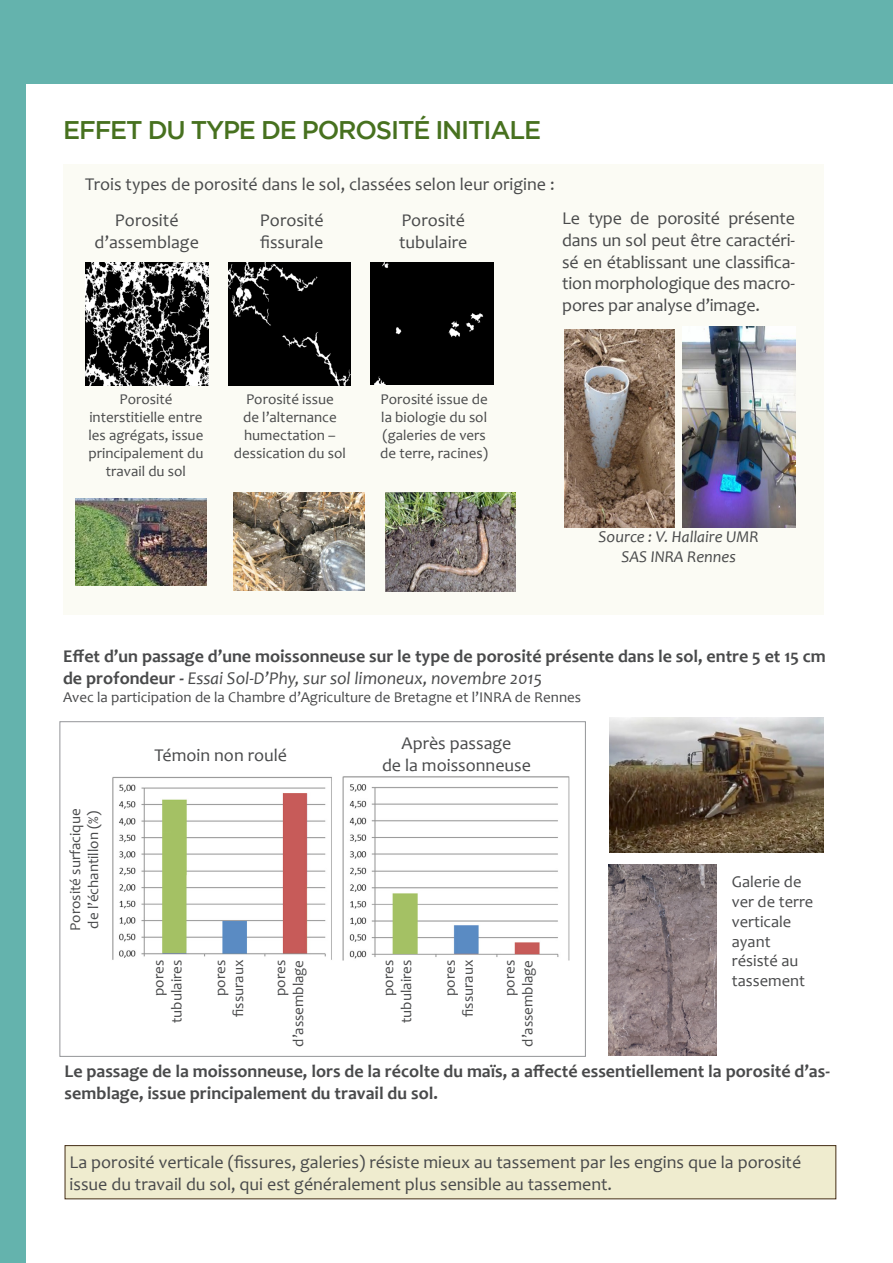
<style>
.page{position:relative;width:893px;height:1263px;background:#fff}
.page>*{position:absolute;margin:0;border:0;box-sizing:border-box;transform-origin:0 0}
.Grand_titre_Maj{font:500 25.5px "Gotham";letter-spacing:-.045em;color:#47711f}
.texte_courant{font:18px/21.6px "Candara";color:#494a4b}
.texte_courant-2{font:700 18px/21.6px "Candara";color:#494a4b}
.texte_courant-3{font:16.5px/19.8px "Candara";color:#494a4b}
.texte_courant-4{font:italic 16.5px/19.8px "Candara";color:#494a4b;text-align:center}
.texte_courant-5{font:15px/18px "Candara";color:#494a4b;text-align:right}
.s1{font-weight:400;font-style:italic}
</style>
<div class="page">
<div style="left:0;top:0;width:893px;height:84px;background:#64b3ad"></div>
<div style="left:0;top:0;width:26px;height:1263px;background:#64b3ad"></div>
<img style="left:609px;top:718px;width:215px;height:134px">
<img style="left:608px;top:864px;width:108px;height:191px">
<div style="left:63px;top:165px;width:761px;height:450px;background:#fbfbf4"></div>
<img style="left:85px;top:262px;width:123px;height:123px">
<img style="left:228px;top:262px;width:123px;height:123px">
<div style="left:371px;top:262px;width:123px;height:123px;background:#000"></div>
<img style="left:565px;top:329px;width:110px;height:198px">
<img style="left:683px;top:327px;width:112px;height:201px">
<img style="left:76px;top:498px;width:130px;height:87px">
<img style="left:234px;top:493px;width:130px;height:98px">
<img style="left:386px;top:492px;width:130px;height:99px">
<div style="left:65px;top:1145px;width:771px;height:54px;background:#efeccf"></div>
<div style="left:65px;top:1145px;width:771px;height:54px;border:1px solid #442e17"></div>
<img style="left:112px;top:776px;width:458px;height:185px">
<p class="Grand_titre_Maj" style="left:63px;top:116px;width:479px">EFFET DU TYPE DE POROSITÉ INITIALE</p>
<p class="texte_courant" style="left:85px;top:174px;width:471px">Trois types de porosité dans le sol, classées selon leur origine :</p>
<p class="texte_courant" style="left:95px;top:210px;width:106px;text-align:center">Porosité d’assemblage</p>
<p class="texte_courant" style="left:260px;top:210px;width:65px">Porosité fissurale</p>
<p class="texte_courant" style="left:399px;top:210px;width:70px">Porosité tubulaire</p>
<p class="texte_courant" style="left:562px;top:208px;width:234px;text-align:justify">Le type de porosité présente dans un sol peut être caractéri&shy;sé en établissant une classifica&shy;tion morphologique des macro&shy;pores par analyse d’image.</p>
<p class="texte_courant-5" style="left:88px;top:390px;width:116px;text-align:center">Porosité interstitielle entre les agrégats, issue principalement du travail du sol</p>
<p class="texte_courant-5" style="left:234px;top:390px;width:114px;text-align:center">Porosité issue<br>de l’alternance humectation – dessication du sol</p>
<p class="texte_courant-5" style="left:380px;top:390px;width:109px;text-align:left">Porosité issue de la biologie du sol (galeries de vers de terre, racines)</p>
<p class="texte_courant-4" style="left:599px;top:527px;width:161px">Source : V. Hallaire UMR<br>SAS INRA Rennes</p>
<p class="texte_courant-2" style="left:63px;top:646px;width:764px">Effet d’un passage d’une moissonneuse sur le type de porosité présente dans le sol, entre 5 et 15 cm de profondeur - <span class="s1">Essai Sol-D’Phy, sur sol limoneux, novembre 2015</span></p>
<p class="texte_courant-5" style="left:63px;top:688px;width:519px">Avec la participation de la Chambre d’Agriculture de Bretagne et l’INRA de Rennes</p>
<p class="texte_courant-5" style="left:66px;top:931px;width:124px;text-align:left;rotate:-90deg">Porosité surfacique de l’échantillon (%)</p>
<p class="texte_courant" style="left:154px;top:744px;width:134px">Témoin non roulé</p>
<p class="texte_courant" style="left:382px;top:732px;width:150px;text-align:center">Après passage<br>de la moissonneuse</p>
<p class="texte_courant-5" style="left:150px;top:1023px;width:65px;rotate:-90deg">pores tubulaires</p>
<p class="texte_courant-5" style="left:211px;top:1017px;width:59px;rotate:-90deg">pores fissuraux</p>
<p class="texte_courant-5" style="left:271px;top:1047px;width:88px;rotate:-90deg">pores d’assemblage</p>
<p class="texte_courant-5" style="left:379px;top:1023px;width:65px;rotate:-90deg">pores tubulaires</p>
<p class="texte_courant-5" style="left:441px;top:1017px;width:59px;rotate:-90deg">pores fissuraux</p>
<p class="texte_courant-5" style="left:501px;top:1047px;width:88px;rotate:-90deg">pores d’assemblage</p>
<p class="texte_courant-3" style="left:732px;top:872px;width:83px">Galerie de ver de terre verticale ayant résisté au tassement</p>
<p class="texte_courant-2" style="left:65px;top:1060px;width:767px">Le passage de la moissonneuse, lors de la récolte du maïs, a affecté essentiellement la porosité d’as&shy;semblage, issue principalement du travail du sol.</p>
<p class="texte_courant" style="left:70px;top:1151px;width:733px">La porosité verticale (fissures, galeries) résiste mieux au tassement par les engins que la porosité issue du travail du sol, qui est généralement plus sensible au tassement.</p>
</div>
